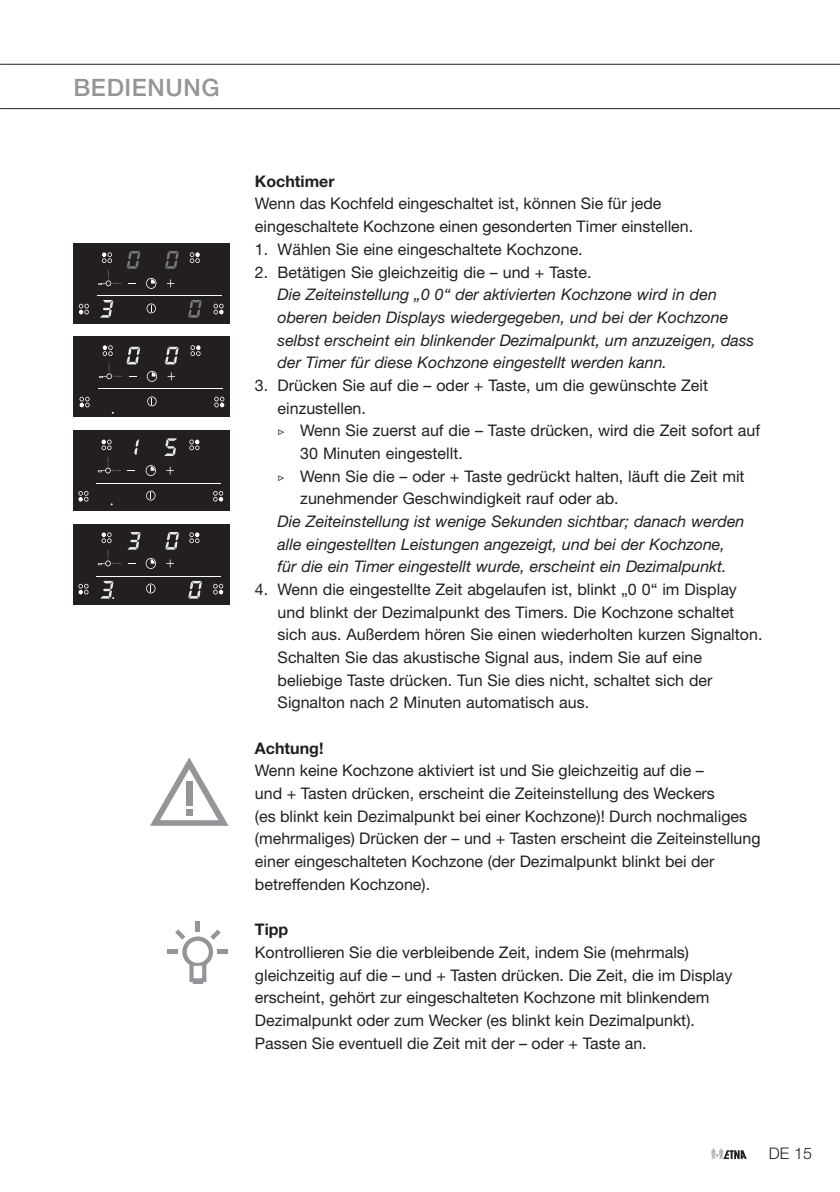
<style>
.page{position:relative;width:840px;height:1192px;background:#fff}
.page>*{position:absolute;margin:0;border:0;box-sizing:border-box;transform-origin:0 0}
.Hoofdkop{font:500 24px "Helvetica Neue";letter-spacing:.025em;color:#939598}
.Platte_tekst_vet{font:16px/22.6px "Helvetica Neue";color:#231f20}
.Platte_tekst_italic{font:italic 16px/22.6px "Helvetica Neue";color:#231f20}
.Platte_tekst{font:16px/22.6px "Helvetica Neue";color:#231f20}
.Tussenkopje{font:700 16px "Helvetica Neue";color:#231f20}
.Platte_tekst_vet-2{font:700 16px "Helvetica Neue";color:#231f20}
.t1{font:300 16px "Helvetica Neue";color:#231f20}
.s1{font-family:"Garamond Premr Pro"}
</style>
<div class="page">
<hr style="left:1px;top:64px;width:839px;height:1px;background:#231f20">
<hr style="left:1px;top:108px;width:839px;height:1px;background:#231f20">
<svg style="left:711px;top:1148px;width:35px;height:11px"></svg>
<div style="left:73px;top:337px;width:156px;height:80px;background:#231f20"></div>
<svg style="left:167px;top:372px;width:8px;height:9px"></svg>
<svg style="left:190px;top:345px;width:10px;height:11px"></svg>
<svg style="left:214px;top:397px;width:10px;height:11px"></svg>
<svg style="left:147px;top:396px;width:10px;height:11px"></svg>
<svg style="left:147px;top:371px;width:10px;height:11px"></svg>
<hr style="left:98px;top:388px;width:124px;height:1px;background:#fff">
<svg style="left:79px;top:397px;width:11px;height:11px"></svg>
<svg style="left:99px;top:345px;width:42px;height:34px"></svg>
<svg style="left:165px;top:347px;width:14px;height:18px"></svg>
<div style="left:73px;top:430px;width:156px;height:80px;background:#231f20"></div>
<svg style="left:166px;top:467px;width:8px;height:8px"></svg>
<svg style="left:189px;top:440px;width:10px;height:10px"></svg>
<svg style="left:213px;top:491px;width:10px;height:11px"></svg>
<svg style="left:146px;top:491px;width:9px;height:10px"></svg>
<svg style="left:146px;top:465px;width:10px;height:11px"></svg>
<svg style="left:98px;top:457px;width:23px;height:16px"></svg>
<hr style="left:97px;top:483px;width:124px;height:1px;background:#fff">
<svg style="left:101px;top:440px;width:11px;height:10px"></svg>
<svg style="left:78px;top:491px;width:10px;height:11px"></svg>
<svg style="left:134px;top:439px;width:5px;height:16px"></svg>
<svg style="left:164px;top:438px;width:13px;height:18px"></svg>
<div style="left:73px;top:524px;width:156px;height:80px;background:#231f20"></div>
<svg style="left:166px;top:559px;width:8px;height:9px"></svg>
<svg style="left:189px;top:532px;width:10px;height:11px"></svg>
<svg style="left:213px;top:584px;width:10px;height:11px"></svg>
<svg style="left:146px;top:584px;width:9px;height:9px"></svg>
<svg style="left:146px;top:558px;width:10px;height:11px"></svg>
<svg style="left:98px;top:550px;width:23px;height:16px"></svg>
<hr style="left:97px;top:575px;width:124px;height:1px;background:#fff">
<svg style="left:101px;top:532px;width:11px;height:11px"></svg>
<svg style="left:78px;top:584px;width:10px;height:11px"></svg>
<svg style="left:127px;top:532px;width:14px;height:18px"></svg>
<svg style="left:165px;top:532px;width:14px;height:18px"></svg>
<svg style="left:188px;top:581px;width:14px;height:18px"></svg>
<svg style="left:100px;top:581px;width:14px;height:18px"></svg>
<div style="left:73px;top:243px;width:156px;height:80px;background:#231f20"></div>
<svg style="left:167px;top:279px;width:7px;height:9px"></svg>
<svg style="left:190px;top:252px;width:10px;height:11px"></svg>
<svg style="left:213px;top:304px;width:11px;height:10px"></svg>
<svg style="left:146px;top:303px;width:10px;height:10px"></svg>
<hr style="left:97px;top:295px;width:125px;height:1px;background:#fff">
<svg style="left:79px;top:304px;width:10px;height:10px"></svg>
<svg style="left:98px;top:251px;width:58px;height:38px"></svg>
<svg style="left:165px;top:251px;width:14px;height:18px"></svg>
<svg style="left:188px;top:300px;width:14px;height:18px"></svg>
<svg style="left:100px;top:300px;width:14px;height:18px"></svg>
<svg style="left:150px;top:757px;width:78px;height:69px"></svg>
<hr style="left:196px;top:922px;width:4px;height:10px;background:#939598">
<hr style="left:168px;top:949px;width:10px;height:4px;background:#939598">
<hr style="left:218px;top:950px;width:10px;height:4px;background:#939598">
<svg style="left:175px;top:929px;width:46px;height:54px"></svg>
<p class="Hoofdkop" style="left:73px;top:73px;width:148px">BEDIENUNG</p>
<p class="Tussenkopje" style="left:255px;top:171px;width:81px">Kochtimer</p>
<p class="Platte_tekst" style="left:255px;top:192px;width:439px">Wenn das Kochfeld eingeschaltet ist, können Sie für jede eingeschaltete Kochzone einen gesonderten Timer einstellen.</p>
<p class="Platte_tekst_vet" style="left:255px;top:238px;width:329px">1. Wählen Sie eine eingeschaltete Kochzone.</p>
<p class="Platte_tekst_vet" style="left:255px;top:260px;width:338px">2. Betätigen Sie gleichzeitig die – und + Taste.</p>
<p class="Platte_tekst_italic" style="left:277px;top:283px;width:478px">Die Zeiteinstellung „0 0“ der aktivierten Kochzone wird in den oberen beiden Displays wiedergegeben, und bei der Kochzone selbst erscheint ein blinkender Dezimalpunkt, um anzuzeigen, dass der Timer für diese Kochzone eingestellt werden kann.</p>
<p class="Platte_tekst_vet" style="left:277px;top:374px;width:432px;text-indent:-23px">3. Drücken Sie auf die – oder + Taste, um die gewünschte Zeit einzustellen.</p>
<p class="Platte_tekst_vet" style="left:300px;top:419px;width:461px;text-indent:-23px"><span class="s1">▷</span> Wenn Sie zuerst auf die – Taste drücken, wird die Zeit sofort auf<br>30 Minuten eingestellt.</p>
<p class="Platte_tekst_vet" style="left:300px;top:464px;width:446px;text-indent:-23px"><span class="s1">▷</span> Wenn Sie die – oder + Taste gedrückt halten, läuft die Zeit mit zunehmender Geschwindigkeit rauf oder ab.</p>
<p class="Platte_tekst_italic" style="left:277px;top:510px;width:468px">Die Zeiteinstellung ist wenige Sekunden sichtbar; danach werden alle eingestellten Leistungen angezeigt, und bei der Kochzone, für die ein Timer eingestellt wurde, erscheint ein Dezimalpunkt.</p>
<p class="Platte_tekst_vet" style="left:277px;top:578px;width:486px;text-indent:-23px">4. Wenn die eingestellte Zeit abgelaufen ist, blinkt „0 0“ im Display und blinkt der Dezimalpunkt des Timers. Die Kochzone schaltet sich aus. Außerdem hören Sie einen wiederholten kurzen Signalton.<br>Schalten Sie das akustische Signal aus, indem Sie auf eine beliebige Taste drücken. Tun Sie dies nicht, schaltet sich der Signalton nach 2 Minuten automatisch aus.</p>
<p class="Platte_tekst_vet-2" style="left:255px;top:738px;width:70px">Achtung!</p>
<p class="Platte_tekst_vet" style="left:255px;top:759px;width:507px">Wenn keine Kochzone aktiviert ist und Sie gleichzeitig auf die –<br>und + Tasten drücken, erscheint die Zeiteinstellung des Weckers<br>(es blinkt kein Dezimalpunkt bei einer Kochzone)! Durch nochmaliges (mehrmaliges) Drücken der – und + Tasten erscheint die Zeiteinstellung einer eingeschalteten Kochzone (der Dezimalpunkt blinkt bei der betreffenden Kochzone).</p>
<p class="Tussenkopje" style="left:255px;top:920px;width:35px">Tipp</p>
<p class="Platte_tekst_vet" style="left:255px;top:941px;width:479px">Kontrollieren Sie die verbleibende Zeit, indem Sie (mehrmals) gleichzeitig auf die – und + Tasten drücken. Die Zeit, die im Display erscheint, gehört zur eingeschalteten Kochzone mit blinkendem Dezimalpunkt oder zum Wecker (es blinkt kein Dezimalpunkt).<br>Passen Sie eventuell die Zeit mit der – oder + Taste an.</p>
<p class="t1" style="left:768px;top:1144px;width:45px">DE 15</p>
</div>
